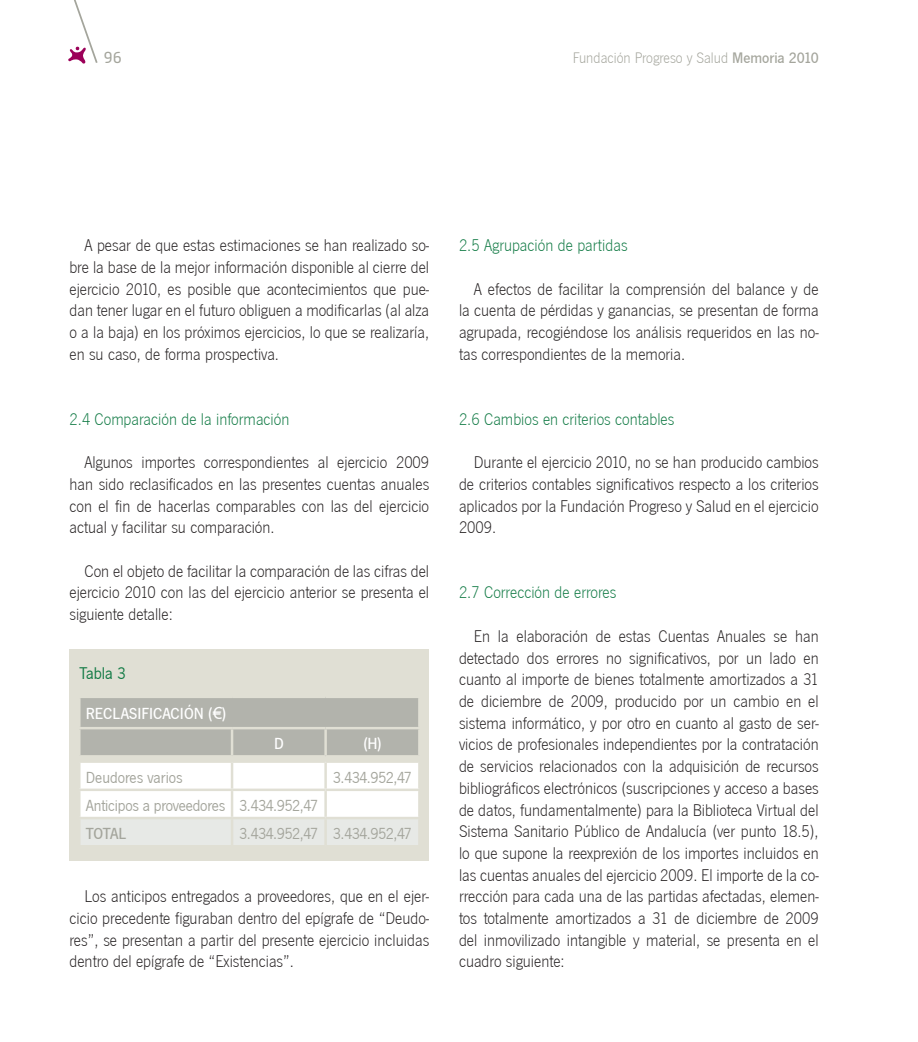
<style>
.page{position:relative;width:918px;height:1042px;background:#fff}
.page>*{position:absolute;margin:0;border:0;box-sizing:border-box;transform-origin:0 0}
.TEXTO_GENERAL{font:17.5px/21.7px "News Got T Lig";color:#231f20;text-align:justify}
.Titulo_3{font:17.5px "News Got T Lig";color:#0f7943}
.t1{font:17.5px "News Got T";color:#0f7943}
.t2{font:16.62px "News Got T";letter-spacing:-.01em;color:#a4a59c}
.t3{font:16.62px "News Got T Med";color:#fff}
.t4{font:16.62px "News Got T Med";letter-spacing:-.02em;color:#a4a59c}
.t5{font:15.75px "News Got T Lig";color:#a4a59c}
.t6{font:14.88px "Sansa Soft";color:#a4a59c}
.s1{font-family:"News Got T Med"}
</style>
<div class="page">
<svg style="left:68px;top:0;width:30px;height:64px"></svg>
<div style="left:69px;top:649px;width:360px;height:212px;background:#e0dfd4"></div>
<svg style="left:80px;top:697px;width:339px;height:148px;background:#dadbd7"></svg>
<hr style="left:78px;top:760px;width:154px;height:3px;background:#e0dfd4">
<hr style="left:78px;top:763px;width:3px;height:25px;background:#e0dfd4">
<hr style="left:232px;top:760px;width:94px;height:3px;background:#e0dfd4">
<hr style="left:231px;top:763px;width:2px;height:25px;background:#e0dfd4">
<hr style="left:326px;top:760px;width:95px;height:3px;background:#e0dfd4">
<hr style="left:324px;top:763px;width:3px;height:25px;background:#e0dfd4">
<hr style="left:418px;top:763px;width:3px;height:25px;background:#e0dfd4">
<hr style="left:78px;top:788px;width:154px;height:3px;background:#e0dfd4">
<hr style="left:78px;top:791px;width:3px;height:26px;background:#e0dfd4">
<hr style="left:232px;top:788px;width:94px;height:3px;background:#e0dfd4">
<hr style="left:231px;top:791px;width:2px;height:26px;background:#e0dfd4">
<hr style="left:326px;top:788px;width:95px;height:3px;background:#e0dfd4">
<hr style="left:324px;top:791px;width:3px;height:26px;background:#e0dfd4">
<hr style="left:418px;top:791px;width:3px;height:26px;background:#e0dfd4">
<hr style="left:78px;top:817px;width:154px;height:2px;background:#e0dfd4">
<hr style="left:78px;top:819px;width:3px;height:26px;background:#e0dfd4">
<hr style="left:232px;top:817px;width:94px;height:2px;background:#e0dfd4">
<hr style="left:231px;top:819px;width:2px;height:26px;background:#e0dfd4">
<hr style="left:326px;top:817px;width:95px;height:2px;background:#e0dfd4">
<hr style="left:324px;top:819px;width:3px;height:26px;background:#e0dfd4">
<hr style="left:418px;top:819px;width:3px;height:26px;background:#e0dfd4">
<p class="t6" style="left:104px;top:47px;width:20px">96</p>
<p class="t5" style="left:573px;top:49px;width:247px">Fundación Progreso y Salud <span class="s1">Memoria 2010</span></p>
<p class="TEXTO_GENERAL" style="left:69px;top:235px;width:361px;text-indent:15px">A pesar de que estas estimaciones se han realizado so&shy;bre la base de la mejor información disponible al cierre del ejercicio 2010, es posible que acontecimientos que pue&shy;dan tener lugar en el futuro obliguen a modificarlas (al alza o a la baja) en los próximos ejercicios, lo que se realizaría, en su caso, de forma prospectiva.</p>
<p class="Titulo_3" style="left:69px;top:409px;width:221px">2.4 Comparación de la información</p>
<p class="TEXTO_GENERAL" style="left:69px;top:452px;width:361px;text-indent:15px">Algunos importes correspondientes al ejercicio 2009 han sido reclasificados en las presentes cuentas anuales con el fin de hacerlas comparables con las del ejercicio actual y facilitar su comparación.</p>
<p class="TEXTO_GENERAL" style="left:69px;top:560px;width:361px;text-indent:15px">Con el objeto de facilitar la comparación de las cifras del ejercicio 2010 con las del ejercicio anterior se presenta el siguiente detalle:</p>
<p class="t1" style="left:79px;top:661px;width:48px">Tabla 3</p>
<p class="t3" style="left:86px;top:702px;width:142px">RECLASIFICACIÓN (€)</p>
<p class="t3" style="left:274px;top:732px;width:11px">D</p>
<p class="t3" style="left:363px;top:732px;width:20px">(H)</p>
<p class="t2" style="left:86px;top:766px;width:98px">Deudores varios</p>
<p class="t2" style="left:333px;top:766px;width:81px">3.434.952,47</p>
<p class="t2" style="left:86px;top:794px;width:141px">Anticipos a proveedores</p>
<p class="t2" style="left:239px;top:794px;width:81px">3.434.952,47</p>
<p class="t4" style="left:86px;top:822px;width:42px">TOTAL</p>
<p class="t2" style="left:239px;top:822px;width:81px">3.434.952,47</p>
<p class="t2" style="left:333px;top:822px;width:81px">3.434.952,47</p>
<p class="TEXTO_GENERAL" style="left:69px;top:886px;width:361px;text-indent:15px">Los anticipos entregados a proveedores, que en el ejer&shy;cicio precedente figuraban dentro del epígrafe de “Deudo&shy;res”, se presentan a partir del presente ejercicio incluidas dentro del epígrafe de “Existencias”.</p>
<p class="Titulo_3" style="left:459px;top:236px;width:170px">2.5 Agrupación de partidas</p>
<p class="TEXTO_GENERAL" style="left:459px;top:278px;width:361px;text-indent:15px">A efectos de facilitar la comprensión del balance y de la cuenta de pérdidas y ganancias, se presentan de forma agrupada, recogiéndose los análisis requeridos en las no&shy;tas correspondientes de la memoria.</p>
<p class="Titulo_3" style="left:459px;top:409px;width:217px">2.6 Cambios en criterios contables</p>
<p class="TEXTO_GENERAL" style="left:459px;top:452px;width:361px;text-indent:15px">Durante el ejercicio 2010, no se han producido cambios de criterios contables significativos respecto a los criterios aplicados por la Fundación Progreso y Salud en el ejercicio 2009.</p>
<p class="Titulo_3" style="left:459px;top:583px;width:159px">2.7 Corrección de errores</p>
<p class="TEXTO_GENERAL" style="left:459px;top:625px;width:361px;text-indent:15px">En la elaboración de estas Cuentas Anuales se han detectado dos errores no significativos, por un lado en cuanto al importe de bienes totalmente amortizados a 31 de diciembre de 2009, producido por un cambio en el sistema informático, y por otro en cuanto al gasto de ser&shy;vicios de profesionales independientes por la contratación de servicios relacionados con la adquisición de recursos bibliográficos electrónicos (suscripciones y acceso a bases de datos, fundamentalmente) para la Biblioteca Virtual del Sistema Sanitario Público de Andalucía (ver punto 18.5), lo que supone la reexprexión de los importes incluidos en las cuentas anuales del ejercicio 2009. El importe de la co&shy;rrección para cada una de las partidas afectadas, elemen&shy;tos totalmente amortizados a 31 de diciembre de 2009 del inmovilizado intangible y material, se presenta en el cuadro siguiente:</p>
</div>
